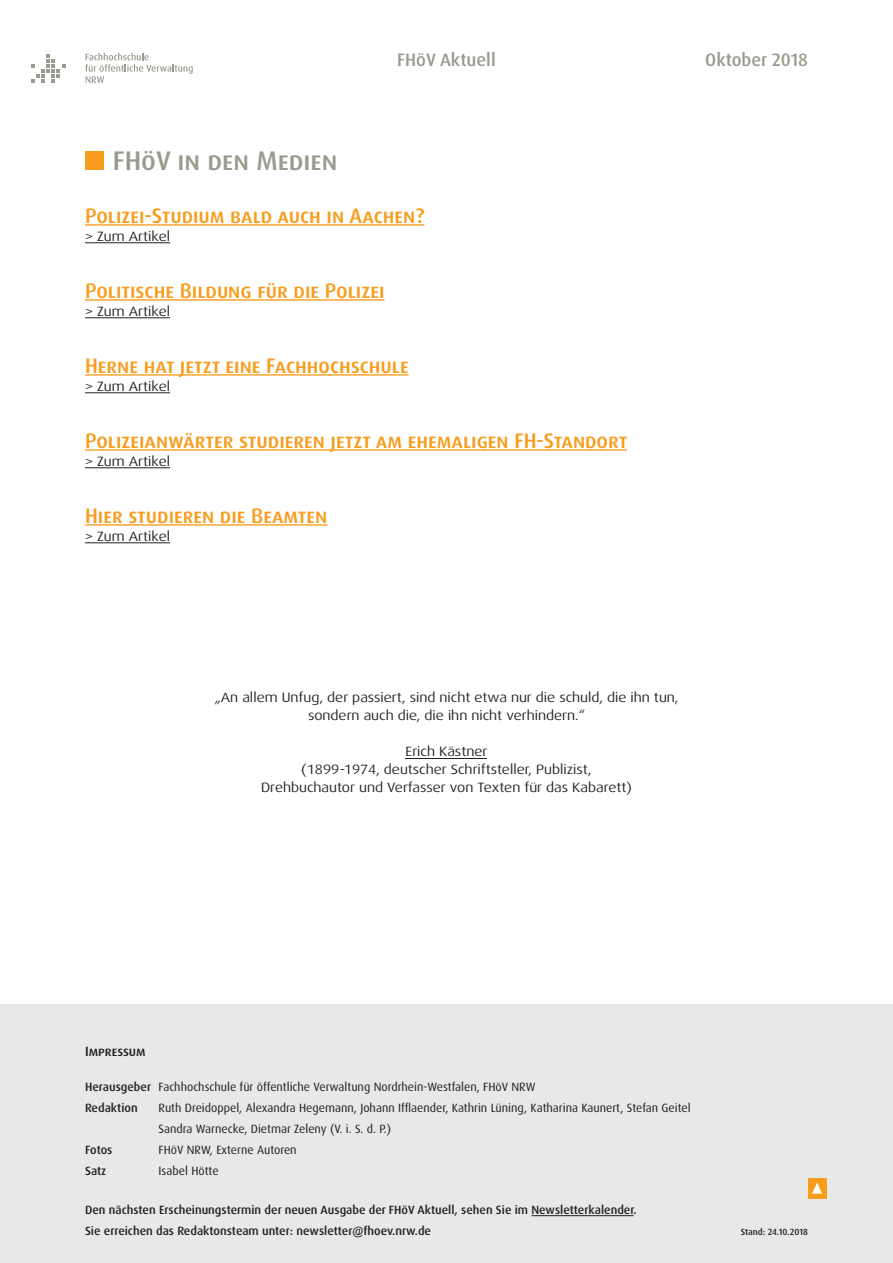
<style>
.page{position:relative;width:893px;height:1263px;background:#fff}
.page>*{position:absolute;margin:0;border:0;box-sizing:border-box;transform-origin:0 0}
.t1{font:500 27px "Dax OT";color:#969d8e}
.t2{font:500 21px "Dax OT";color:#f89c1c}
.t3{font:500 18px "Dax OT";color:#969d8e}
.t4{font:13.5px/18px "Dax Wide";color:#231f20;text-align:center}
.t5{font:500 13.5px "Dax OT";color:#231f20}
.t6{font:12px/21px "Dax";color:#231f20}
.t7{font:500 12px/21px "Dax OT";color:#231f20}
.t8{font:500 9px "Dax OT";letter-spacing:-.005em;color:#231f20}
.s1{font-family:"Dax OT";font-weight:500}
</style>
<div class="page">
<svg style="left:31px;top:54px;width:34px;height:29px"></svg>
<svg style="left:85px;top:53px;width:108px;height:30px"></svg>
<div style="left:0;top:1005px;width:893px;height:258px;background:#e6e9e8"></div>
<hr style="left:531px;top:1215px;width:103px;height:1px;background:#231f20">
<div style="left:808px;top:1178px;width:18px;height:20px;background:#f89c1c"></div>
<svg style="left:812px;top:1182px;width:10px;height:11px"></svg>
<div style="left:85px;top:152px;width:19px;height:18px;background:#f89c1c"></div>
<hr style="left:85px;top:224px;width:339px;height:2px;background:#f89c1c">
<hr style="left:85px;top:242px;width:85px;height:1px;background:#231f20">
<hr style="left:85px;top:299px;width:299px;height:2px;background:#f89c1c">
<hr style="left:85px;top:317px;width:85px;height:1px;background:#231f20">
<hr style="left:85px;top:374px;width:324px;height:2px;background:#f89c1c">
<hr style="left:85px;top:392px;width:85px;height:1px;background:#231f20">
<hr style="left:85px;top:449px;width:542px;height:2px;background:#f89c1c">
<hr style="left:85px;top:467px;width:85px;height:1px;background:#231f20">
<hr style="left:85px;top:524px;width:242px;height:2px;background:#f89c1c">
<hr style="left:85px;top:542px;width:85px;height:1px;background:#231f20">
<hr style="left:406px;top:758px;width:81px;height:1px;background:#231f20">
<h3 class="t3" style="left:397px;top:49px;width:100px">FHöV Aktuell</h3>
<h3 class="t3" style="left:705px;top:49px;width:104px">Oktober 2018</h3>
<h1 class="t1" style="left:113px;top:143px;width:226px">FHöV in den Medien</h1>
<h2 class="t2" style="left:85px;top:202px;width:341px">Polizei-Studium bald auch in Aachen?</h2>
<p class="t4" style="left:85px;top:228px;width:87px">&gt; Zum Artikel</p>
<h2 class="t2" style="left:85px;top:277px;width:301px">Politische Bildung für die Polizei</h2>
<p class="t4" style="left:85px;top:303px;width:87px">&gt; Zum Artikel</p>
<h2 class="t2" style="left:85px;top:352px;width:325px">Herne hat jetzt eine Fachhochschule</h2>
<p class="t4" style="left:85px;top:378px;width:87px">&gt; Zum Artikel</p>
<h2 class="t2" style="left:85px;top:427px;width:544px">Polizeianwärter studieren jetzt am ehemaligen FH-Standort</h2>
<p class="t4" style="left:85px;top:453px;width:87px">&gt; Zum Artikel</p>
<h2 class="t2" style="left:85px;top:502px;width:244px">Hier studieren die Beamten</h2>
<p class="t4" style="left:85px;top:528px;width:87px">&gt; Zum Artikel</p>
<p class="t4" style="left:215px;top:689px;width:465px">„An allem Unfug, der passiert, sind nicht etwa nur die schuld, die ihn tun, sondern auch die, die ihn nicht verhindern.“</p>
<p class="t4" style="left:261px;top:743px;width:372px">Erich Kästner<br>(1899-1974, deutscher Schriftsteller, Publizist,<br>Drehbuchautor und Verfasser von Texten für das Kabarett)</p>
<p class="t5" style="left:85px;top:1042px;width:62px">Impressum</p>
<p class="t6" style="left:85px;top:1076px;width:452px"><span class="s1">Herausgeber</span> Fachhochschule für öffentliche Verwaltung Nordrhein-Westfalen, FHöV NRW</p>
<p class="t7" style="left:85px;top:1097px;width:54px">Redaktion</p>
<p class="t6" style="left:159px;top:1097px;width:534px">Ruth Dreidoppel, Alexandra Hegemann, Johann Ifflaender, Kathrin Lüning, Katharina Kaunert, Stefan Geitel<br>Sandra Warnecke, Dietmar Zeleny (V. i. S. d. P.)</p>
<p class="t7" style="left:85px;top:1139px;width:29px">Fotos</p>
<p class="t6" style="left:159px;top:1139px;width:140px">FHöV NRW, Externe Autoren</p>
<p class="t7" style="left:85px;top:1160px;width:23px">Satz</p>
<p class="t6" style="left:159px;top:1160px;width:62px">Isabel Hötte</p>
<p class="t7" style="left:85px;top:1200px;width:553px">Den nächsten Erscheinungstermin der neuen Ausgabe der FHöV Aktuell, sehen Sie im Newsletterkalender.<br>Sie erreichen das Redaktonsteam unter: newsletter@fhoev.nrw.de</p>
<p class="t8" style="left:741px;top:1226px;width:69px">Stand: 24.10.2018</p>
</div>
